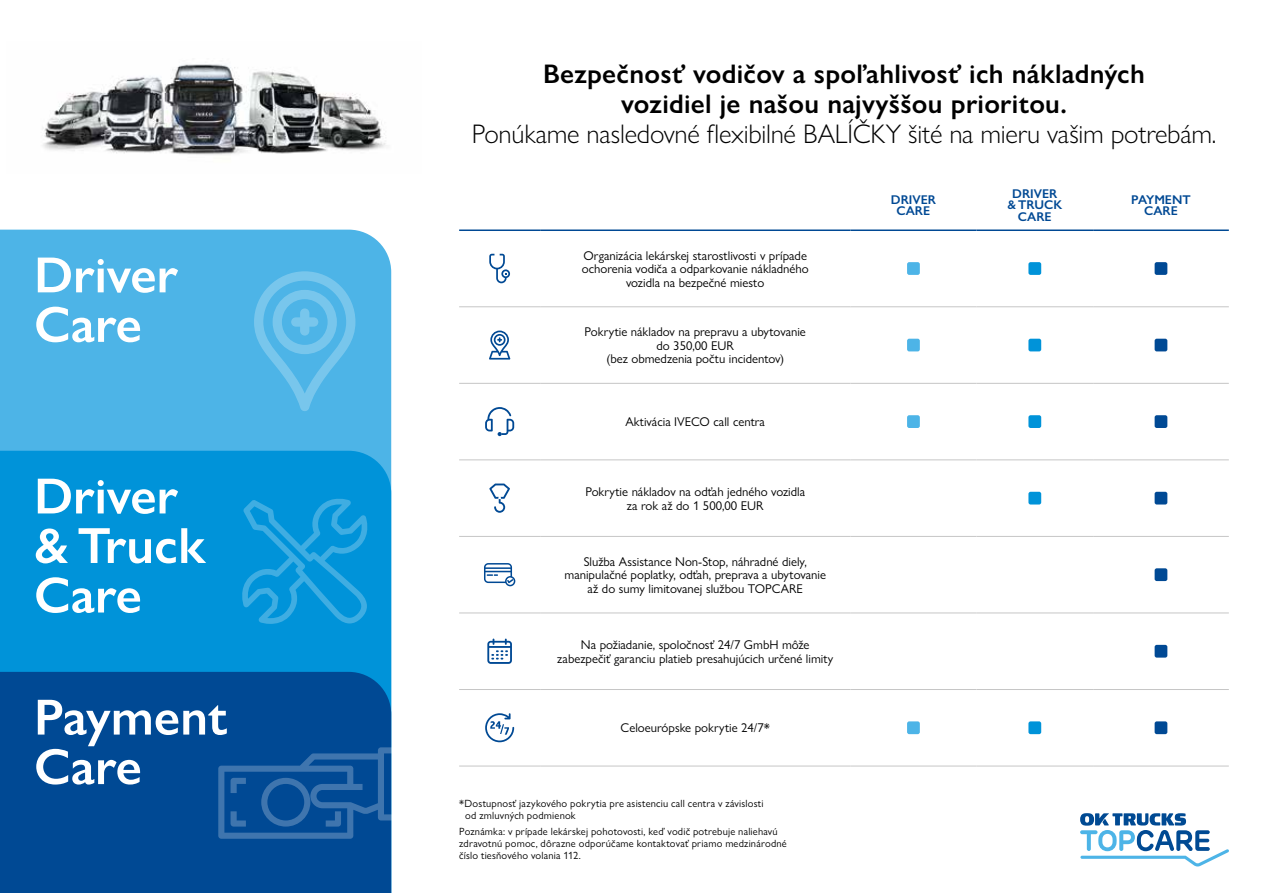
<style>
.page{position:relative;width:1263px;height:893px;background:#fff}
.page>*{position:absolute;margin:0;border:0;box-sizing:border-box;transform-origin:0 0}
.t1{font:600 51px/49.5px "Gill Sans Nova";color:#fff}
.t2{font:600 27px/30px "Gill Sans Nova";letter-spacing:.01em;color:#000;text-align:center}
.t3{font:300 27px "Gill Sans Nova";letter-spacing:-.01em;color:#000}
.t4{font:12.75px/13.5px "Gill Sans Nova";color:#000;text-align:center}
.t5{font:600 12.75px/11.2px "Gill Sans Nova";color:#004994;text-align:center}
.t6{font:10.5px/12px "Gill Sans Nova";letter-spacing:.02em;color:#000}
</style>
<div class="page">
<div style="left:0;top:230px;width:391px;height:221px;background:#4db4e7"></div>
<div style="left:0;top:451px;width:391px;height:221px;background:#0093d9"></div>
<div style="left:0;top:672px;width:391px;height:221px;background:#004994"></div>
<svg style="left:241px;top:497px;width:128px;height:127px;background:#1099db"></svg>
<svg style="left:218px;top:747px;width:174px;height:92px;background:#14579c"></svg>
<svg style="left:254px;top:271px;width:101px;height:141px;background:#5cbae8"></svg>
<hr style="left:459px;top:307px;width:81px;height:1px;background:#c6c6c6">
<hr style="left:540px;top:307px;width:310px;height:1px;background:#c6c6c6">
<hr style="left:850px;top:307px;width:126px;height:1px;background:#c6c6c6">
<hr style="left:976px;top:307px;width:117px;height:1px;background:#c6c6c6">
<hr style="left:1093px;top:307px;width:136px;height:1px;background:#c6c6c6">
<hr style="left:459px;top:383px;width:81px;height:1px;background:#c6c6c6">
<hr style="left:540px;top:383px;width:310px;height:1px;background:#c6c6c6">
<hr style="left:850px;top:383px;width:126px;height:1px;background:#c6c6c6">
<hr style="left:976px;top:383px;width:117px;height:1px;background:#c6c6c6">
<hr style="left:1093px;top:383px;width:136px;height:1px;background:#c6c6c6">
<hr style="left:459px;top:460px;width:81px;height:1px;background:#c6c6c6">
<hr style="left:540px;top:460px;width:310px;height:1px;background:#c6c6c6">
<hr style="left:850px;top:460px;width:126px;height:1px;background:#c6c6c6">
<hr style="left:976px;top:460px;width:117px;height:1px;background:#c6c6c6">
<hr style="left:1093px;top:460px;width:136px;height:1px;background:#c6c6c6">
<hr style="left:459px;top:536px;width:81px;height:1px;background:#c6c6c6">
<hr style="left:540px;top:536px;width:310px;height:1px;background:#c6c6c6">
<hr style="left:850px;top:536px;width:126px;height:1px;background:#c6c6c6">
<hr style="left:976px;top:536px;width:117px;height:1px;background:#c6c6c6">
<hr style="left:1093px;top:536px;width:136px;height:1px;background:#c6c6c6">
<hr style="left:459px;top:613px;width:81px;height:1px;background:#c6c6c6">
<hr style="left:540px;top:613px;width:310px;height:1px;background:#c6c6c6">
<hr style="left:850px;top:613px;width:126px;height:1px;background:#c6c6c6">
<hr style="left:976px;top:613px;width:117px;height:1px;background:#c6c6c6">
<hr style="left:1093px;top:613px;width:136px;height:1px;background:#c6c6c6">
<hr style="left:459px;top:689px;width:81px;height:1px;background:#c6c6c6">
<hr style="left:459px;top:766px;width:81px;height:1px;background:#c6c6c6">
<hr style="left:540px;top:689px;width:310px;height:1px;background:#c6c6c6">
<hr style="left:540px;top:766px;width:310px;height:1px;background:#c6c6c6">
<hr style="left:850px;top:689px;width:126px;height:1px;background:#c6c6c6">
<hr style="left:850px;top:766px;width:126px;height:1px;background:#c6c6c6">
<hr style="left:976px;top:689px;width:117px;height:1px;background:#c6c6c6">
<hr style="left:976px;top:766px;width:117px;height:1px;background:#c6c6c6">
<hr style="left:1093px;top:689px;width:136px;height:1px;background:#c6c6c6">
<hr style="left:1093px;top:766px;width:136px;height:1px;background:#c6c6c6">
<hr style="left:459px;top:229px;width:81px;height:2px;background:#004994">
<hr style="left:540px;top:229px;width:310px;height:2px;background:#004994">
<hr style="left:850px;top:229px;width:126px;height:2px;background:#004994">
<hr style="left:976px;top:229px;width:117px;height:2px;background:#004994">
<hr style="left:1093px;top:229px;width:136px;height:2px;background:#004994">
<svg style="left:489px;top:254px;width:21px;height:29px"></svg>
<div style="left:907px;top:262px;width:13px;height:13px;background:#4db4e7;border-radius:2px"></div>
<div style="left:1028px;top:262px;width:13px;height:13px;background:#0093d9;border-radius:2px"></div>
<div style="left:1154px;top:262px;width:13px;height:13px;background:#004994;border-radius:2px"></div>
<svg style="left:489px;top:331px;width:21px;height:29px"></svg>
<div style="left:907px;top:339px;width:13px;height:12px;background:#4db4e7;border-radius:2px"></div>
<div style="left:1028px;top:339px;width:13px;height:12px;background:#0093d9;border-radius:2px"></div>
<div style="left:1154px;top:339px;width:13px;height:12px;background:#004994;border-radius:2px"></div>
<svg style="left:485px;top:407px;width:29px;height:29px"></svg>
<div style="left:907px;top:415px;width:13px;height:13px;background:#4db4e7;border-radius:2px"></div>
<div style="left:1028px;top:415px;width:13px;height:13px;background:#0093d9;border-radius:2px"></div>
<div style="left:1154px;top:415px;width:13px;height:13px;background:#004994;border-radius:2px"></div>
<svg style="left:489px;top:483px;width:21px;height:30px"></svg>
<div style="left:1028px;top:492px;width:13px;height:12px;background:#0093d9;border-radius:2px"></div>
<div style="left:1154px;top:492px;width:13px;height:12px;background:#004994;border-radius:2px"></div>
<svg style="left:484px;top:563px;width:31px;height:23px"></svg>
<div style="left:1154px;top:568px;width:13px;height:13px;background:#004994;border-radius:2px"></div>
<svg style="left:487px;top:639px;width:25px;height:25px"></svg>
<div style="left:1154px;top:645px;width:13px;height:13px;background:#004994;border-radius:2px"></div>
<svg style="left:485px;top:713px;width:29px;height:29px"></svg>
<div style="left:907px;top:721px;width:13px;height:13px;background:#4db4e7;border-radius:2px"></div>
<div style="left:1028px;top:721px;width:13px;height:13px;background:#0093d9;border-radius:2px"></div>
<div style="left:1154px;top:721px;width:13px;height:13px;background:#004994;border-radius:2px"></div>
<svg style="left:1080px;top:813px;width:149px;height:53px"></svg>
<img style="left:43px;top:64px;width:343px;height:91px">
<h1 class="t1" style="left:34px;top:250px;width:146px">Driver<br>Care</h1>
<h1 class="t1" style="left:34px;top:471px;width:173px">Driver &amp; Truck<br>Care</h1>
<h1 class="t1" style="left:34px;top:692px;width:195px">Payment<br>Care</h1>
<h2 class="t2" style="left:543px;top:59px;width:603px">Bezpečnosť vodičov a spoľahlivosť ich nákladných vozidiel je našou najvyššou prioritou.</h2>
<h2 class="t3" style="left:472px;top:118px;width:746px">Ponúkame nasledovné flexibilné BALÍČKY šité na mieru vašim potrebám.</h2>
<p class="t4" style="left:582px;top:248px;width:228px">Organizácia lekárskej starostlivosti v prípade ochorenia vodiča a odparkovanie nákladného vozidla na bezpečné miesto</p>
<p class="t4" style="left:585px;top:325px;width:223px">Pokrytie nákladov na prepravu a ubytovanie do 350,00 EUR<br>(bez obmedzenia počtu incidentov)</p>
<p class="t4" style="left:625px;top:415px;width:141px">Aktivácia IVECO call centra</p>
<p class="t4" style="left:585px;top:485px;width:221px">Pokrytie nákladov na odťah jedného vozidla za rok až do 1 500,00 EUR</p>
<p class="t4" style="left:564px;top:555px;width:263px">Služba Assistance Non-Stop, náhradné diely, manipulačné poplatky, odťah, preprava a ubytovanie až do sumy limitovanej službou TOPCARE</p>
<p class="t4" style="left:557px;top:638px;width:278px">Na požiadanie, spoločnosť 24/7 GmbH môže zabezpečiť garanciu platieb presahujúcich určené limity</p>
<p class="t4" style="left:621px;top:721px;width:151px">Celoeurópske pokrytie 24/7*</p>
<p class="t6" style="left:465px;top:797px;width:300px;text-indent:-6px">*Dostupnosť jazykového pokrytia pre asistenciu call centra v závislosti od zmluvných podmienok</p>
<p class="t6" style="left:459px;top:825px;width:329px">Poznámka: v prípade lekárskej pohotovosti, keď vodič potrebuje naliehavú zdravotnú pomoc, dôrazne odporúčame kontaktovať priamo medzinárodné číslo tiesňového volania 112.</p>
<p class="t5" style="left:891px;top:194px;width:47px">DRIVER<br>CARE</p>
<p class="t5" style="left:1007px;top:188px;width:56px">DRIVER &amp; TRUCK<br>CARE</p>
<p class="t5" style="left:1131px;top:194px;width:61px">PAYMENT<br>CARE</p>
</div>
